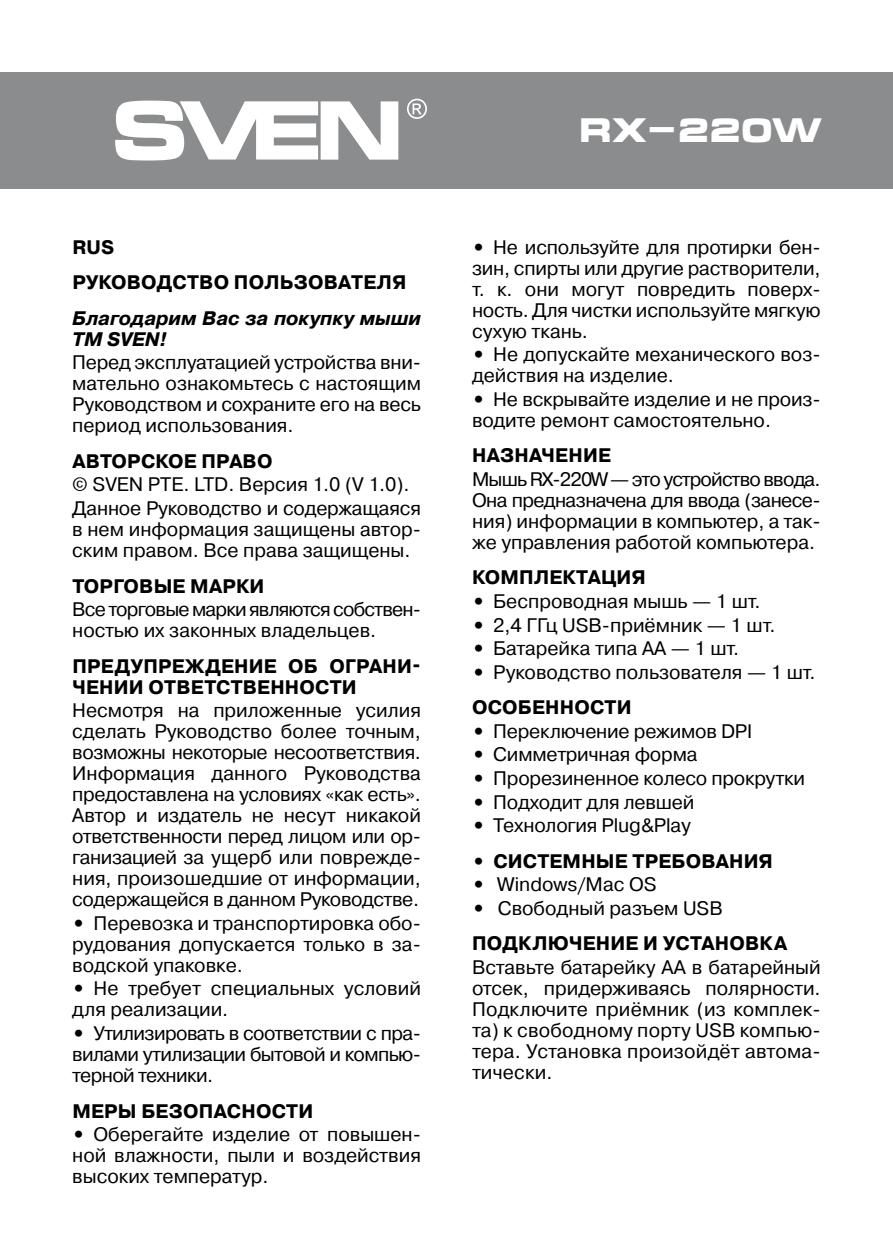
<style>
.page{position:relative;width:893px;height:1259px;background:#fff}
.page>*{position:absolute;margin:0;border:0;box-sizing:border-box;transform-origin:0 0}
.t1{font:700 33px "Micra";letter-spacing:-.05em;color:#fff}
.t2{font:19.5px/21px "Pragmatica";color:#000;text-align:justify}
.t3{font:700 19.5px/35.4px "Pragmatica";letter-spacing:.01em;color:#000}
.t4{font:19.5px/21px "Pragmatica";letter-spacing:-.04em;color:#000}
.t5{font:italic 700 19.5px/21px "Pragmatica";color:#000}
.s1{font-weight:700}
.s2{font-weight:400}
</style>
<div class="page">
<div style="left:0;top:72px;width:893px;height:117px;background:#8a8c8e"></div>
<svg style="left:115px;top:101px;width:283px;height:59px"></svg>
<svg style="left:407px;top:99px;width:20px;height:20px"></svg>
<p class="t3" style="left:72px;top:229px;width:335px">RUS<br>РУКОВОДСТВО ПОЛЬЗОВАТЕЛЯ</p>
<p class="t5" style="left:72px;top:308px;width:350px">Благодарим Вас за покупку мыши<br>ТМ SVEN!</p>
<p class="t2" style="left:72px;top:352px;width:350px">Перед эксплуатацией устройства вни&shy;мательно ознакомьтесь с настоящим Руководством и сохраните его на весь период использования.</p>
<p class="t3" style="left:72px;top:443px;width:202px">АВТОРСКОЕ ПРАВО</p>
<p class="t2" style="left:72px;top:473px;width:350px;line-height:23.7px">© SVEN PTE. LTD. Версия 1.0 (V 1.0).<br>Данное Руководство и содержащаяся</p>
<p class="t2" style="left:72px;top:519px;width:350px">в нем информация защищены автор&shy;ским правом. Все права защищены.</p>
<p class="t3" style="left:72px;top:568px;width:194px">ТОРГОВЫЕ МАРКИ</p>
<p class="t4" style="left:72px;top:599px;width:350px">Все торговые марки являются собствен&shy;ностью их законных владельцев.</p>
<p class="t3" style="left:72px;top:655px;width:350px;line-height:21px">ПРЕДУПРЕЖДЕНИЕ ОБ ОГРАНИ−<br>ЧЕНИИ ОТВЕТСТВЕННОСТИ</p>
<p class="t2" style="left:72px;top:700px;width:350px">Несмотря на приложенные усилия сделать Руководство более точным, возможны некоторые несоответствия.<br>Информация данного Руководства предоставлена на условиях «как есть».<br>Автор и издатель не несут никакой ответственности перед лицом или ор&shy;ганизацией за ущерб или поврежде&shy;ния, произошедшие от информации, содержащейся в данном Руководстве.</p>
<p class="t2" style="left:72px;top:913px;width:350px"><span class="s1">•</span> Перевозка и транспортировка обо&shy;рудования допускается только в за&shy;водской упаковке.</p>
<p class="t2" style="left:72px;top:978px;width:350px"><span class="s1">•</span> Не требует специальных условий для реализации.</p>
<p class="t2" style="left:72px;top:1023px;width:350px"><span class="s1">•</span> Утилизировать в соответствии с пра&shy;вилами утилизации бытовой и компью&shy;терной техники.</p>
<p class="t3" style="left:72px;top:1093px;width:242px">МЕРЫ БЕЗОПАСНОСТИ</p>
<p class="t2" style="left:72px;top:1124px;width:350px"><span class="s1">•</span> Оберегайте изделие от повышен&shy;ной влажности, пыли и воздействия высоких температур.</p>
<h1 class="t1" style="left:579px;top:113px;width:245px">RX-220W</h1>
<p class="t2" style="left:472px;top:237px;width:350px"><span class="s1">•</span> Не используйте для протирки бен&shy;зин, спирты или другие растворители, т. к. они могут повредить поверх&shy;ность. Для чистки используйте мягкую сухую ткань.</p>
<p class="t2" style="left:472px;top:344px;width:350px"><span class="s1">•</span> Не допускайте механического воз&shy;действия на изделие.</p>
<p class="t2" style="left:472px;top:389px;width:350px"><span class="s1">•</span> Не вскрывайте изделие и не произ&shy;водите ремонт самостоятельно.</p>
<p class="t3" style="left:472px;top:438px;width:140px">НАЗНАЧЕНИЕ</p>
<p class="t2" style="left:472px;top:469px;width:350px">Мышь RX-220W — это устройство ввода.<br>Она предназначена для ввода (занесе&shy;ния) информации в компьютер, а так&shy;же управления работой компьютера.</p>
<p class="t3" style="left:472px;top:560px;width:159px">КОМПЛЕКТация</p>
<p class="t2" style="left:472px;top:591px;width:290px"><span class="s1">•</span> Беспроводная мышь — 1 шт.</p>
<p class="t2" style="left:472px;top:615px;width:305px"><span class="s1">•</span> 2,4 ГГц USB-приёмник — 1 шт.</p>
<p class="t2" style="left:472px;top:638px;width:269px"><span class="s1">•</span> Батарейка типа АА — 1 шт.</p>
<p class="t2" style="left:472px;top:655px;width:345px;line-height:35.4px"><span class="s1">•</span> Руководство пользователя — 1 шт.<br><span class="s1">ОСОБЕННОСТИ</span></p>
<p class="t2" style="left:472px;top:721px;width:282px"><span class="s1">•</span> Переключение режимов DPI</p>
<p class="t2" style="left:472px;top:744px;width:227px"><span class="s1">•</span> Симметричная форма</p>
<p class="t2" style="left:472px;top:768px;width:334px"><span class="s1">•</span> Прорезиненное колесо прокрутки</p>
<p class="t2" style="left:472px;top:792px;width:224px"><span class="s1">•</span> Подходит для левшей</p>
<p class="t2" style="left:472px;top:815px;width:220px"><span class="s1">•</span> Технология Plug&amp;Play</p>
<p class="t3" style="left:472px;top:843px;width:302px">• СИСТЕМНЫЕ ТРЕБОВАНИЯ</p>
<p class="t2" style="left:472px;top:874px;width:186px"><span class="s1">•</span> Windows/Mac OS</p>
<p class="t3" style="left:472px;top:890px;width:317px">• <span class="s2">Свободный разъем USB<br></span>ПОДКЛЮЧЕНИЕ И УСТАНОВКА</p>
<p class="t2" style="left:472px;top:957px;width:350px">Вставьте батарейку АА в батарейный отсек, придерживаясь полярности.<br>Подключите приёмник (из комплек&shy;та) к свободному порту USB компью&shy;тера. Установка произойдёт автома&shy;тически.</p>
</div>
